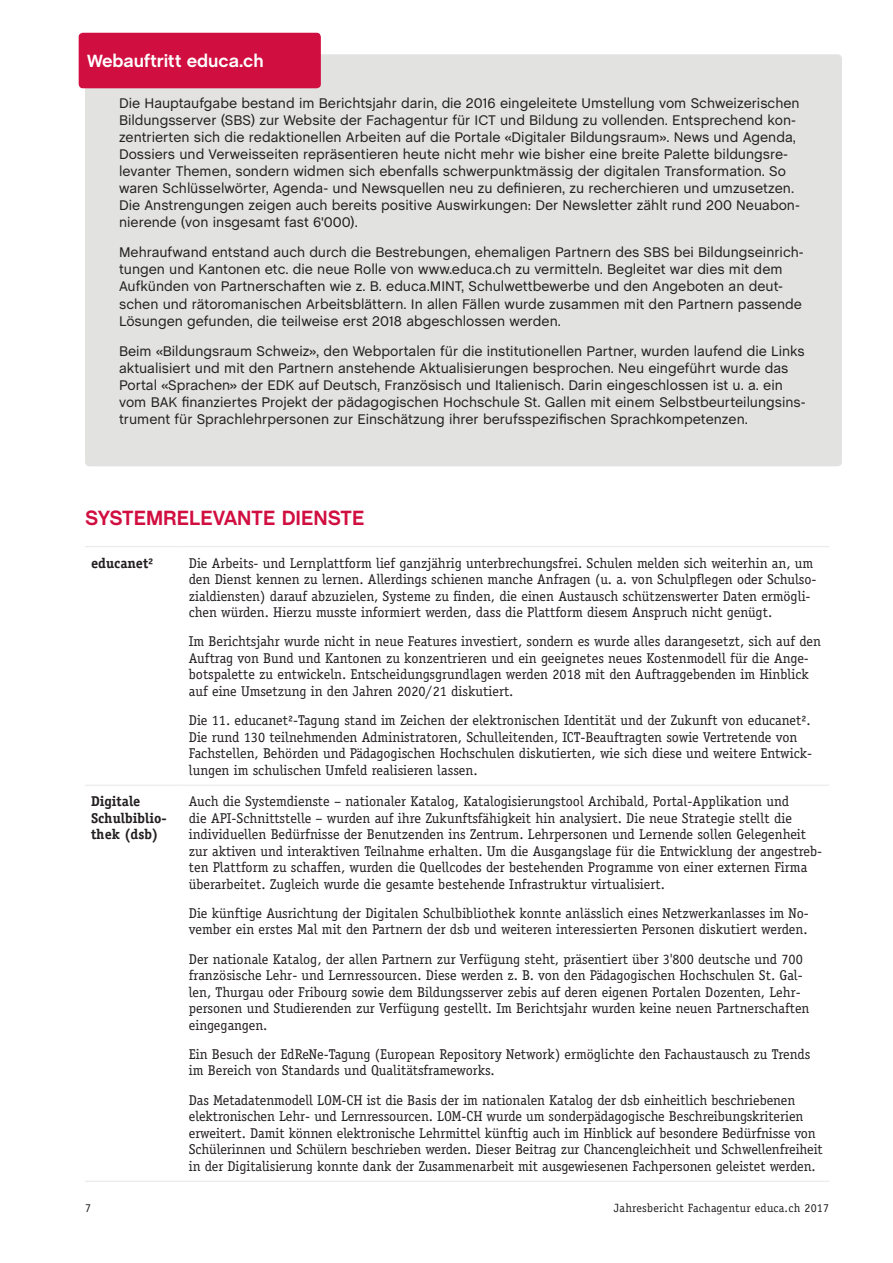
<style>
.page{position:relative;width:893px;height:1263px;background:#fff}
.page>*{position:absolute;margin:0;border:0;box-sizing:border-box;transform-origin:0 0}
.t1{font:700 21px "Chalet";color:#d10e40}
.t2{font:700 18px "Chalet";color:#fff}
.t3{font:14.25px/16.5px "Officina Serif Std";color:#231f20}
.t4{font:14.25px/17.1px "Chalet";color:#231f20}
.t5{font:700 14.25px "Officina Serif Std";color:#231f20}
.t6{font:12px "Officina Serif Std";letter-spacing:.02em;color:#231f20}
</style>
<div class="page">
<hr style="left:85px;top:1181px;width:98px;height:1px;background:#e6e7e9">
<hr style="left:183px;top:1181px;width:646px;height:1px;background:#e6e7e9">
<hr style="left:85px;top:785px;width:98px;height:1px;background:#e6e7e9">
<hr style="left:183px;top:785px;width:646px;height:1px;background:#e6e7e9">
<hr style="left:85px;top:546px;width:98px;height:1px;background:#e6e7e9">
<hr style="left:183px;top:546px;width:646px;height:1px;background:#e6e7e9">
<div style="left:85px;top:54px;width:757px;height:412px;background:#e2e2e1;border-radius:4px"></div>
<div style="left:79px;top:33px;width:242px;height:55px;background:#d10e40;border-radius:4px"></div>
<p class="t2" style="left:87px;top:50px;width:178px">Webauftritt educa.ch</p>
<p class="t4" style="left:119px;top:94px;width:682px">Die Hauptaufgabe bestand im Berichtsjahr darin, die 2016 eingeleitete Umstellung vom Schweizerischen Bildungsserver (SBS) zur Website der Fachagentur für ICT und Bildung zu vollenden. Entsprechend kon&shy;zentrierten sich die redaktionellen Arbeiten auf die Portale «Digitaler Bildungsraum». News und Agenda, Dossiers und Verweisseiten repräsentieren heute nicht mehr wie bisher eine breite Palette bildungsre&shy;levanter Themen, sondern widmen sich ebenfalls schwerpunktmässig der digitalen Transformation. So waren Schlüsselwörter, Agenda- und Newsquellen neu zu defnieren, zu recherchieren und umzusetzen.<br>Die Anstrengungen zeigen auch bereits positive Auswirkungen: Der Newsletter zählt rund 200 Neuabon&shy;nierende (von insgesamt fast 6'000).</p>
<p class="t4" style="left:119px;top:244px;width:686px">Mehraufwand entstand auch durch die Bestrebungen, ehemaligen Partnern des SBS bei Bildungseinrich&shy;tungen und Kantonen etc. die neue Rolle von www.educa.ch zu vermitteln. Begleitet war dies mit dem Aufkünden von Partnerschaften wie z. B. educa.MINT, Schulwettbewerbe und den Angeboten an deut&shy;schen und rätoromanischen Arbeitsblättern. In allen Fällen wurde zusammen mit den Partnern passende Lösungen gefunden, die teilweise erst 2018 abgeschlossen werden.</p>
<p class="t4" style="left:119px;top:342px;width:688px">Beim «Bildungsraum Schweiz», den Webportalen für die institutionellen Partner, wurden laufend die Links aktualisiert und mit den Partnern anstehende Aktualisierungen besprochen. Neu eingeführt wurde das Portal «Sprachen» der EDK auf Deutsch, Französisch und Italienisch. Darin eingeschlossen ist u. a. ein vom BAK fnanziertes Projekt der pädagogischen Hochschule St. Gallen mit einem Selbstbeurteilungsins&shy;trument für Sprachlehrpersonen zur Einschätzung ihrer berufsspezifschen Sprachkompetenzen.</p>
<h3 class="t1" style="left:85px;top:505px;width:281px">SYSTEMRELEVANTE DIENSTE</h3>
<p class="t5" style="left:91px;top:554px;width:64px">educanet²</p>
<p class="t3" style="left:189px;top:554px;width:629px">Die Arbeits- und Lernplattform lief ganzjährig unterbrechungsfrei. Schulen melden sich weiterhin an, um den Dienst kennen zu lernen. Allerdings schienen manche Anfragen (u. a. von Schulpfegen oder Schulso&shy;zialdiensten) darauf abzuzielen, Systeme zu fnden, die einen Austausch schützenswerter Daten ermögli&shy;chen würden. Hierzu musste informiert werden, dass die Plattform diesem Anspruch nicht genügt.</p>
<p class="t3" style="left:189px;top:633px;width:634px">Im Berichtsjahr wurde nicht in neue Features investiert, sondern es wurde alles darangesetzt, sich auf den Auftrag von Bund und Kantonen zu konzentrieren und ein geeignetes neues Kostenmodell für die Ange&shy;botspalette zu entwickeln. Entscheidungsgrundlagen werden 2018 mit den Auftraggebenden im Hinblick auf eine Umsetzung in den Jahren 2020/21 diskutiert.</p>
<p class="t3" style="left:189px;top:712px;width:625px">Die 11. educanet²-Tagung stand im Zeichen der elektronischen Identität und der Zukunft von educanet².<br>Die rund 130 teilnehmenden Administratoren, Schulleitenden, ICT-Beauftragten sowie Vertretende von Fachstellen, Behörden und Pädagogischen Hochschulen diskutierten, wie sich diese und weitere Entwick&shy;lungen im schulischen Umfeld realisieren lassen.</p>
<p class="t5" style="left:91px;top:792px;width:51px">Digitale</p>
<p class="t3" style="left:189px;top:793px;width:602px">Auch die Systemdienste – nationaler Katalog, Katalogisierungstool Archibald, Portal-Applikation und</p>
<p class="t5" style="left:91px;top:809px;width:77px">Schulbiblio-</p>
<p class="t3" style="left:189px;top:809px;width:605px">die API-Schnittstelle – wurden auf ihre Zukunftsfähigkeit hin analysiert. Die neue Strategie stellt die</p>
<p class="t5" style="left:91px;top:825px;width:69px">thek (dsb)</p>
<p class="t3" style="left:189px;top:826px;width:635px">individuellen Bedürfnisse der Benutzenden ins Zentrum. Lehrpersonen und Lernende sollen Gelegenheit zur aktiven und interaktiven Teilnahme erhalten. Um die Ausgangslage für die Entwicklung der angestreb&shy;ten Plattform zu schaffen, wurden die Quellcodes der bestehenden Programme von einer externen Firma überarbeitet. Zugleich wurde die gesamte bestehende Infrastruktur virtualisiert.</p>
<p class="t3" style="left:189px;top:905px;width:622px">Die künftige Ausrichtung der Digitalen Schulbibliothek konnte anlässlich eines Netzwerkanlasses im No&shy;vember ein erstes Mal mit den Partnern der dsb und weiteren interessierten Personen diskutiert werden.</p>
<p class="t3" style="left:189px;top:950px;width:622px">Der nationale Katalog, der allen Partnern zur Verfügung steht, präsentiert über 3'800 deutsche und 700 französische Lehr- und Lernressourcen. Diese werden z. B. von den Pädagogischen Hochschulen St. Gal&shy;len, Thurgau oder Fribourg sowie dem Bildungsserver zebis auf deren eigenen Portalen Dozenten, Lehr&shy;personen und Studierenden zur Verfügung gestellt. Im Berichtsjahr wurden keine neuen Partnerschaften eingegangen.</p>
<p class="t3" style="left:189px;top:1046px;width:623px">Ein Besuch der EdReNe-Tagung (European Repository Network) ermöglichte den Fachaustausch zu Trends im Bereich von Standards und Qualitätsframeworks.</p>
<p class="t3" style="left:189px;top:1091px;width:635px">Das Metadatenmodell LOM-CH ist die Basis der im nationalen Katalog der dsb einheitlich beschriebenen elektronischen Lehr- und Lernressourcen. LOM-CH wurde um sonderpädagogische Beschreibungskriterien erweitert. Damit können elektronische Lehrmittel künftig auch im Hinblick auf besondere Bedürfnisse von Schülerinnen und Schülern beschrieben werden. Dieser Beitrag zur Chancengleichheit und Schwellenfreiheit in der Digitalisierung konnte dank der Zusammenarbeit mit ausgewiesenen Fachpersonen geleistet werden.</p>
<p class="t6" style="left:85px;top:1201px;width:7px">7</p>
<p class="t6" style="left:614px;top:1201px;width:217px">Jahresbericht Fachagentur educa.ch 2017</p>
</div>
